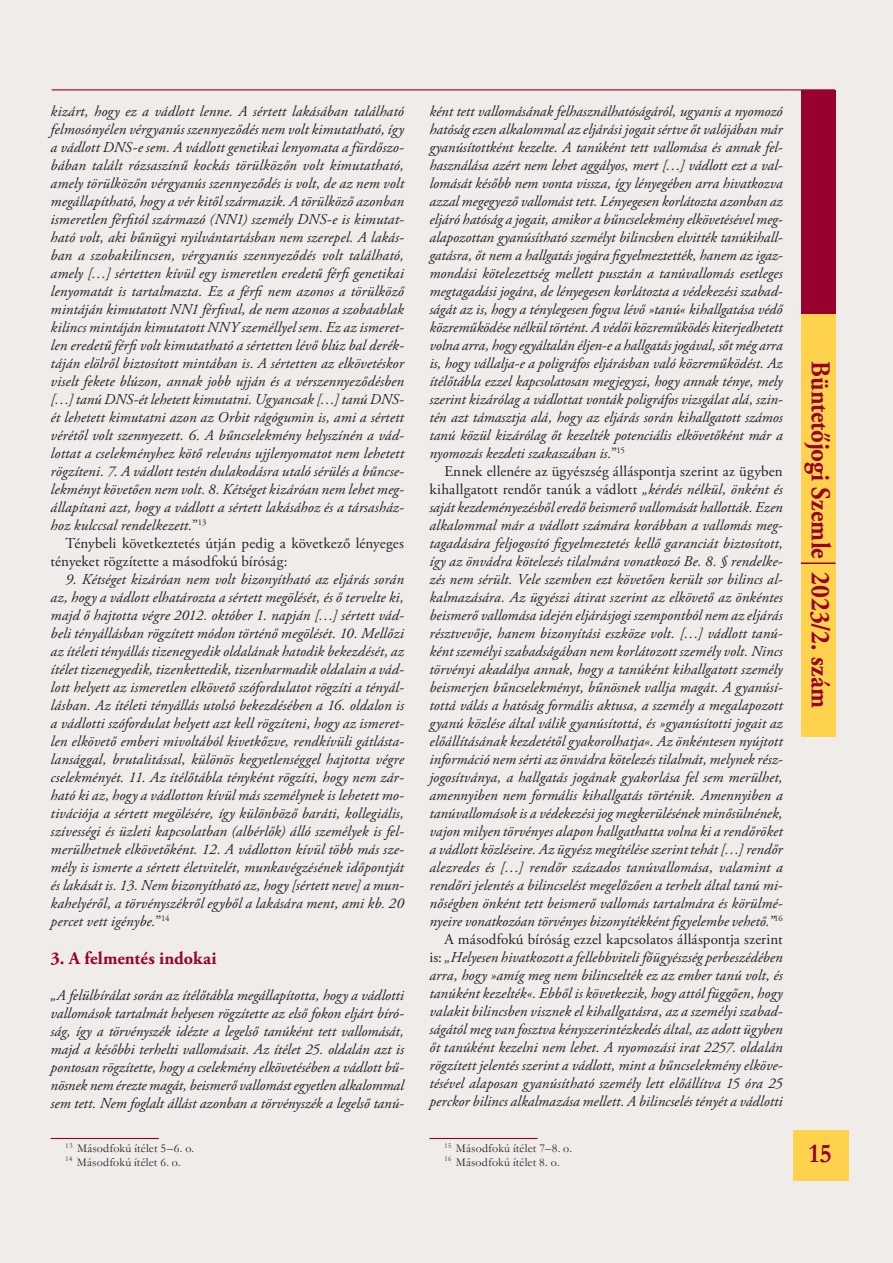
<style>
.page{position:relative;width:893px;height:1263px;background:#fff}
.page>*{position:absolute;margin:0;border:0;box-sizing:border-box;transform-origin:0 0}
.t1{font:700 27.3px "Adobe Garamond Pro";color:#98012d;scale:.91 1}
.t2{font:700 27px "Garamond";color:#98012d}
._1__cim{font:700 18px "Adobe Garamond Pro";letter-spacing:.005em;color:#98012d}
.Szöveg{font:italic 15px/18px "Adobe Garamond Pro";letter-spacing:.005em;color:#231f20;text-align:justify}
.tompa_szöveg{font:italic 15px/18px "Adobe Garamond Pro";color:#231f20;text-align:justify}
.Szöveg-2{font:15px/18px "Adobe Garamond Pro";letter-spacing:-.005em;color:#231f20}
.labjegyzet{font:12px "Garamond";letter-spacing:.015em;color:#231f20}
.s1{font-style:normal}
</style>
<div class="page">
<div style="left:0;top:0;width:892px;height:1262px;background:#f0ece9"></div>
<div style="left:793px;top:1129px;width:55px;height:51px;background:#fed24c"></div>
<hr style="left:52px;top:89px;width:782px;height:1px;background:#98012d">
<div style="left:800px;top:312px;width:34px;height:424px;background:#fed24c"></div>
<div style="left:800px;top:90px;width:34px;height:224px;background:#98012d"></div>
<hr style="left:800px;top:562px;width:35px;height:2px;background:#98012d">
<hr style="left:51px;top:1137px;width:108px;height:1px;background:#98012d">
<hr style="left:429px;top:1137px;width:108px;height:1px;background:#98012d">
<p class="Szöveg" style="left:51px;top:102px;width:354px">kizárt, hogy ez a vádlott lenne. A sértett lakásában található felmosónyélen vérgyanús szennyeződés nem volt kimutatható, így a vádlott DNS-e sem. A vádlott genetikai lenyomata a fürdőszo&shy;bában talált rózsaszínű kockás törülközőn volt kimutatható, amely törülközőn vérgyanús szennyeződés is volt, de az nem volt megállapítható, hogy a vér kitől származik. A törülköző azonban ismeretlen férfitól származó (NN1) személy DNS-e is kimutat&shy;ható volt, aki bűnügyi nyilvántartásban nem szerepel. A lakás&shy;ban a szobakilincsen, vérgyanús szennyeződés volt található, amely […] sértetten kívül egy ismeretlen eredetű férfi genetikai lenyomatát is tartalmazta. Ez a férfi nem azonos a törülköző mintáján kimutatott NN1 férfival, de nem azonos a szobaablak kilincs mintáján kimutatott NNY személlyel sem. Ez az ismeret&shy;len eredetű férfi volt kimutatható a sértetten lévő blúz bal derék&shy;táján elölről biztosított mintában is. A sértetten az elkövetéskor viselt fekete blúzon, annak jobb ujján és a vérszennyeződésben […] tanú DNS-ét lehetett kimutatni. Ugyancsak […] tanú DNS&shy;ét lehetett kimutatni azon az Orbit rágógumin is, ami a sértett vérétől volt szennyezett. 6. A bűncselekmény helyszínén a vád&shy;lottat a cselekményhez kötő releváns ujjlenyomatot nem lehetett rögzíteni. 7. A vádlott testén dulakodásra utaló sérülés a bűncse&shy;lekményt követően nem volt. 8. Kétséget kizáróan nem lehet meg&shy;állapítani azt, hogy a vádlott a sértett lakásához és a társasház&shy;hoz kulccsal rendelkezett.<span class="s1">”</span><sup>13</sup></p>
<p class="Szöveg-2" style="left:51px;top:534px;width:354px;text-indent:15px">Ténybeli következtetés útján pedig a következő lényeges tényeket rögzítette a másodfokú bíróság:</p>
<p class="Szöveg" style="left:51px;top:570px;width:354px;text-indent:15px">9. Kétséget kizáróan nem volt bizonyítható az eljárás során az, hogy a vádlott elhatározta a sértett megölését, és ő tervelte ki, majd ő hajtotta végre 2012. október 1. napján […] sértett vád&shy;beli tényállásban rögzített módon történő megölését. 10. Mellőzi az ítéleti tényállás tizenegyedik oldalának hatodik bekezdését, az ítélet tizenegyedik, tizenkettedik, tizenharmadik oldalain a vád&shy;lott helyett az ismeretlen elkövető szófordulatot rögzíti a tényál&shy;lásban. Az ítéleti tényállás utolsó bekezdésében a 16. oldalon is a vádlotti szófordulat helyett azt kell rögzíteni, hogy az ismeret&shy;len elkövető emberi mivoltából kivetkőzve, rendkívüli gátlásta&shy;lansággal, brutalitással, különös kegyetlenséggel hajtotta végre cselekményét. 11. Az ítélőtábla tényként rögzíti, hogy nem zár&shy;ható ki az, hogy a vádlotton kívül más személynek is lehetett mo&shy;tivációja a sértett megölésére, így különböző baráti, kollegiális, szívességi és üzleti kapcsolatban (albérlők) álló személyek is fel&shy;merülhetnek elkövetőként. 12. A vádlotton kívül több más sze&shy;mély is ismerte a sértett életvitelét, munkavégzésének időpontját és lakását is. 13. Nem bizonyítható az, hogy [sértett neve] a mun&shy;kahelyéről, a törvényszékről egyből a lakására ment, ami kb. 20 percet vett igénybe.<span class="s1">”</span><sup>14</sup></p>
<p class="_1__cim" style="left:51px;top:947px;width:167px">3. A felmentés indokai</p>
<p class="tompa_szöveg" style="left:51px;top:986px;width:354px">„A felülbírálat során az ítélőtábla megállapította, hogy a vádlotti vallomások tartalmát helyesen rögzítette az első fokon eljárt bíró&shy;ság, így a törvényszék idézte a legelső tanúként tett vallomását, majd a későbbi terhelti vallomásait. Az ítélet 25. oldalán azt is pontosan rögzítette, hogy a cselekmény elkövetésében a vádlott bű&shy;nösnek nem érezte magát, beismerő vallomást egyetlen alkalommal sem tett. Nem foglalt állást azonban a törvényszék a legelső tanú-</p>
<p class="labjegyzet" style="left:65px;top:1139px;width:130px"><sup>13</sup> Másodfokú ítélet 5–6. o.</p>
<p class="labjegyzet" style="left:65px;top:1153px;width:117px"><sup>14</sup> Másodfokú ítélet 6. o.</p>
<p class="tompa_szöveg" style="left:429px;top:102px;width:354px">ként tett vallomásának felhasználhatóságáról, ugyanis a nyomozó hatóság ezen alkalommal az eljárási jogait sértve őt valójában már gyanúsítottként kezelte. A tanúként tett vallomása és annak fel&shy;használása azért nem lehet aggályos, mert […] vádlott ezt a val&shy;lomását később nem vonta vissza, így lényegében arra hivatkozva azzal megegyező vallomást tett. Lényegesen korlátozta azonban az eljáró hatóság a jogait, amikor a bűncselekmény elkövetésével meg&shy;alapozottan gyanúsítható személyt bilincsben elvitték tanúkihall&shy;gatásra, őt nem a hallgatás jogára figyelmeztették, hanem az igaz&shy;mondási kötelezettség mellett pusztán a tanúvallomás esetleges megtagadási jogára, de lényegesen korlátozta a védekezési szabad&shy;ságát az is, hogy a ténylegesen fogva lévő »tanú« kihallgatása védő közreműködése nélkül történt. A védői közreműködés kiterjedhetett volna arra, hogy egyáltalán éljen-e a hallgatás jogával, sőt még arra is, hogy vállalja-e a poligráfos eljárásban való közreműködést. Az ítélőtábla ezzel kapcsolatosan megjegyzi, hogy annak ténye, mely szerint kizárólag a vádlottat vonták poligráfos vizsgálat alá, szin&shy;tén azt támasztja alá, hogy az eljárás során kihallgatott számos tanú közül kizárólag őt kezelték potenciális elkövetőként már a nyomozás kezdeti szakaszában is.<span class="s1">”</span><sup>15</sup></p>
<p class="Szöveg" style="left:429px;top:462px;width:354px;text-indent:15px"><span class="s1">Ennek ellenére az ügyészség álláspontja szerint az ügyben kihallgatott rendőr tanúk a vádlott</span> „kérdés nélkül, önként és saját kezdeményezésből eredő beismerő vallomását hallották. Ezen alkalommal már a vádlott számára korábban a vallomás meg&shy;tagadására feljogosító figyelmeztetés kellő garanciát biztosított, így az önvádra kötelezés tilalmára vonatkozó Be. 8. § rendelke&shy;zés nem sérült. Vele szemben ezt követően került sor bilincs al&shy;kalmazására. Az ügyészi átirat szerint az elkövető az önkéntes beismerő vallomása idején eljárásjogi szempontból nem az eljárás résztvevője, hanem bizonyítási eszköze volt. […] vádlott tanú&shy;ként személyi szabadságában nem korlátozott személy volt. Nincs törvényi akadálya annak, hogy a tanúként kihallgatott személy beismerjen bűncselekményt, bűnösnek vallja magát. A gyanúsí&shy;tottá válás a hatóság formális aktusa, a személy a megalapozott gyanú közlése által válik gyanúsítottá, és »gyanúsítotti jogait az előállításának kezdetétől gyakorolhatja«. Az önkéntesen nyújtott információ nem sérti az önvádra kötelezés tilalmát, melynek rész&shy;jogosítványa, a hallgatás jogának gyakorlása fel sem merülhet, amennyiben nem formális kihallgatás történik. Amennyiben a tanúvallomások is a védekezési jog megkerülésének minősülnének, vajon milyen törvényes alapon hallgathatta volna ki a rendőröket a vádlott közléseire. Az ügyész megítélése szerint tehát […] rendőr alezredes és […] rendőr százados tanúvallomása, valamint a rendőri jelentés a bilincselést megelőzően a terhelt által tanú mi&shy;nőségben önként tett beismerő vallomás tartalmára és körülmé&shy;nyeire vonatkozóan törvényes bizonyítékként figyelembe vehető.”<sup>16</sup></p>
<p class="Szöveg" style="left:429px;top:930px;width:354px;text-indent:15px"><span class="s1">A másodfokú bíróság ezzel kapcsolatos álláspontja szerint is:</span> „Helyesen hivatkozott a fellebbviteli főügyészség perbeszédében arra, hogy »amíg meg nem bilincselték ez az ember tanú volt, és tanúként kezelték«. Ebből is következik, hogy attól függően, hogy valakit bilincsben visznek el kihallgatásra, az a személyi szabad&shy;ságától meg van fosztva kényszerintézkedés által, az adott ügyben őt tanúként kezelni nem lehet. A nyomozási irat 2257. oldalán rögzített jelentés szerint a vádlott, mint a bűncselekmény elköve&shy;tésével alaposan gyanúsítható személy lett előállítva 15 óra 25 perckor bilincs alkalmazása mellett. A bilincselés tényét a vádlotti</p>
<p class="labjegyzet" style="left:444px;top:1139px;width:129px"><sup>15</sup> Másodfokú ítélet 7–8. o.</p>
<p class="labjegyzet" style="left:444px;top:1153px;width:117px"><sup>16</sup> Másodfokú ítélet 8. o.</p>
<h1 class="t1" style="left:836px;top:361px;width:383px;rotate:90deg">Büntetőjogi Szemle 2023/2. szám</h1>
<h2 class="t2" style="left:808px;top:1134px;width:24px">15</h2>
</div>
